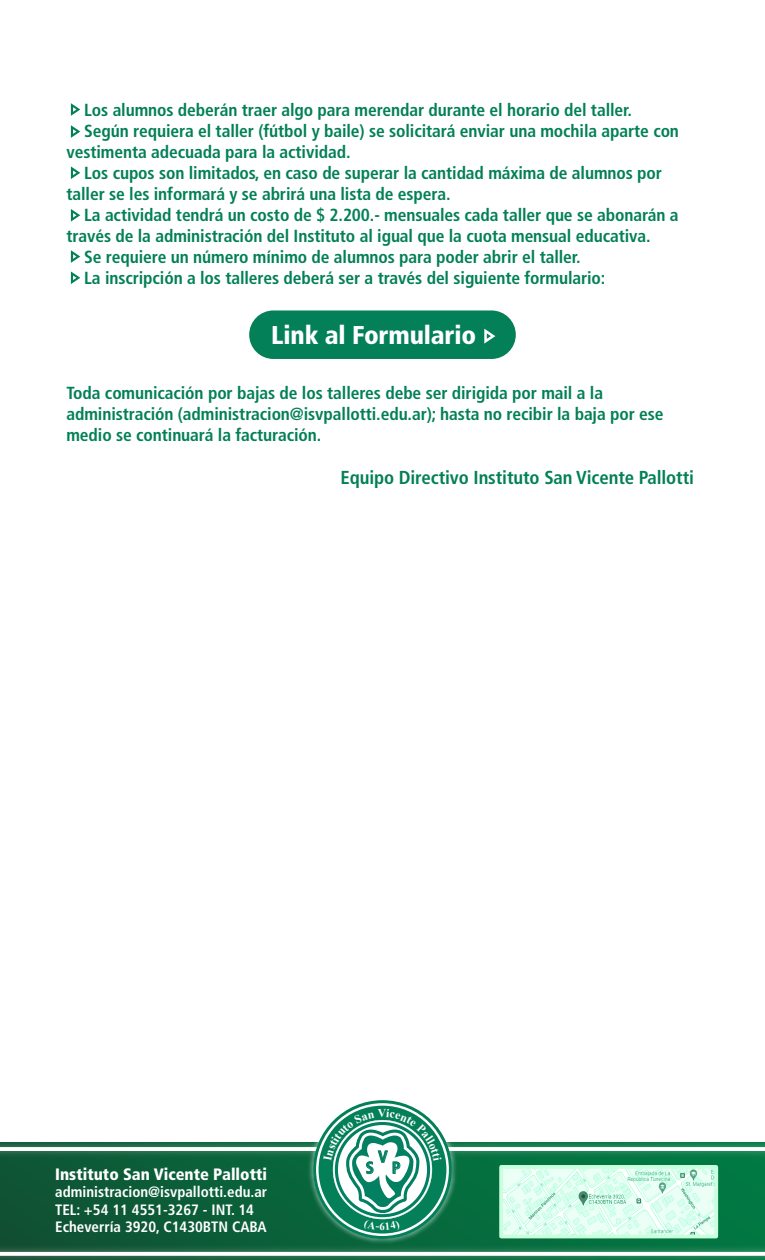
<style>
.page{position:relative;width:765px;height:1260px;background:#fff}
.page>*{position:absolute;margin:0;border:0;box-sizing:border-box;transform-origin:0 0}
.t1{font:900 condensed 25.75px "Frutiger LT Std";letter-spacing:-.005em;color:#fff}
.t2{font:700 condensed 18.75px "Frutiger LT Std";letter-spacing:-.005em;color:#038058}
.t3{font:700 condensed 17.5px/21px "Frutiger LT Std";letter-spacing:-.005em;color:#038058}
.t4{font:900 condensed 16.5px "Frutiger LT Std";color:#fff}
.t5{font:700 condensed 16.38px "Frutiger LT Std";color:#038062}
.t6{font:700 condensed 15px/17.5px "Frutiger LT Std";color:#fff}
.t7{font:700 10.75px "Times New Roman";color:#fff}
</style>
<div class="page">
<svg style="left:0;top:1162px;width:765px;height:79px;background:#0a613a"></svg>
<img style="left:0;top:1241px;width:765px;height:19px">
<svg style="left:0;top:1252px;width:765px;height:4px"></svg>
<img style="left:0;top:1142px;width:765px;height:20px">
<svg style="left:0;top:1147px;width:765px;height:4px"></svg>
<svg style="left:504px;top:1170px;width:209px;height:63px;background:#d9faeb"></svg>
<div style="left:499px;top:1165px;width:219px;height:73px;border:4px solid #c8ffdc"></div>
<img style="left:305px;top:1100px;width:155px;height:148px">
<svg style="left:71px;top:103px;width:9px;height:13px"></svg>
<svg style="left:71px;top:125px;width:9px;height:13px"></svg>
<svg style="left:71px;top:166px;width:9px;height:13px"></svg>
<svg style="left:71px;top:209px;width:9px;height:13px"></svg>
<svg style="left:71px;top:250px;width:9px;height:13px"></svg>
<svg style="left:71px;top:271px;width:9px;height:13px"></svg>
<div style="left:249px;top:310px;width:267px;height:49px;background:#038058;border-radius:24px"></div>
<svg style="left:484px;top:329px;width:11px;height:15px"></svg>
<svg style="left:313px;top:1101px;width:138px;height:138px"></svg>
<p class="t3" style="left:84px;top:99px;width:549px">Los alumnos deberán traer algo para merendar durante el horario del taller.</p>
<p class="t3" style="left:84px;top:120px;width:596px">Según requiera el taller (fútbol y baile) se solicitará enviar una mochila aparte con</p>
<p class="t3" style="left:66px;top:141px;width:286px">vestimenta adecuada para la actividad.</p>
<p class="t3" style="left:84px;top:162px;width:579px">Los cupos son limitados, en caso de superar la cantidad máxima de alumnos por</p>
<p class="t3" style="left:66px;top:183px;width:386px">taller se les informará y se abrirá una lista de espera.</p>
<p class="t3" style="left:84px;top:204px;width:596px">La actividad tendrá un costo de $ 2.200.- mensuales cada taller que se abonarán a</p>
<p class="t3" style="left:66px;top:225px;width:586px">través de la administración del Instituto al igual que la cuota mensual educativa.</p>
<p class="t3" style="left:84px;top:246px;width:498px">Se requiere un número mínimo de alumnos para poder abrir el taller.</p>
<p class="t3" style="left:84px;top:267px;width:523px">La inscripción a los talleres deberá ser a través del siguiente formulario:</p>
<h1 class="t1" style="left:271px;top:320px;width:206px">Link al Formulario</h1>
<p class="t3" style="left:66px;top:382px;width:599px">Toda comunicación por bajas de los talleres debe ser dirigida por mail a la administración (administracion@isvpallotti.edu.ar); hasta no recibir la baja por ese medio se continuará la facturación.</p>
<p class="t2" style="left:341px;top:467px;width:355px">Equipo Directivo Instituto San Vicente Pallotti</p>
<p class="t4" style="left:55px;top:1164px;width:213px">Instituto San Vicente Pallotti</p>
<p class="t6" style="left:55px;top:1183px;width:213px">administracion@isvpallotti.edu.ar<br>TEL: +54 11 4551-3267 - INT. 14<br>Echeverría 3920, C1430BTN CABA</p>
<p class="t5" style="left:378px;top:1147px;width:11px">V</p>
<p class="t5" style="left:366px;top:1158px;width:36px">S P</p>
<p class="t7" style="left:379px;top:1218px;width:7px">6</p>
</div>
